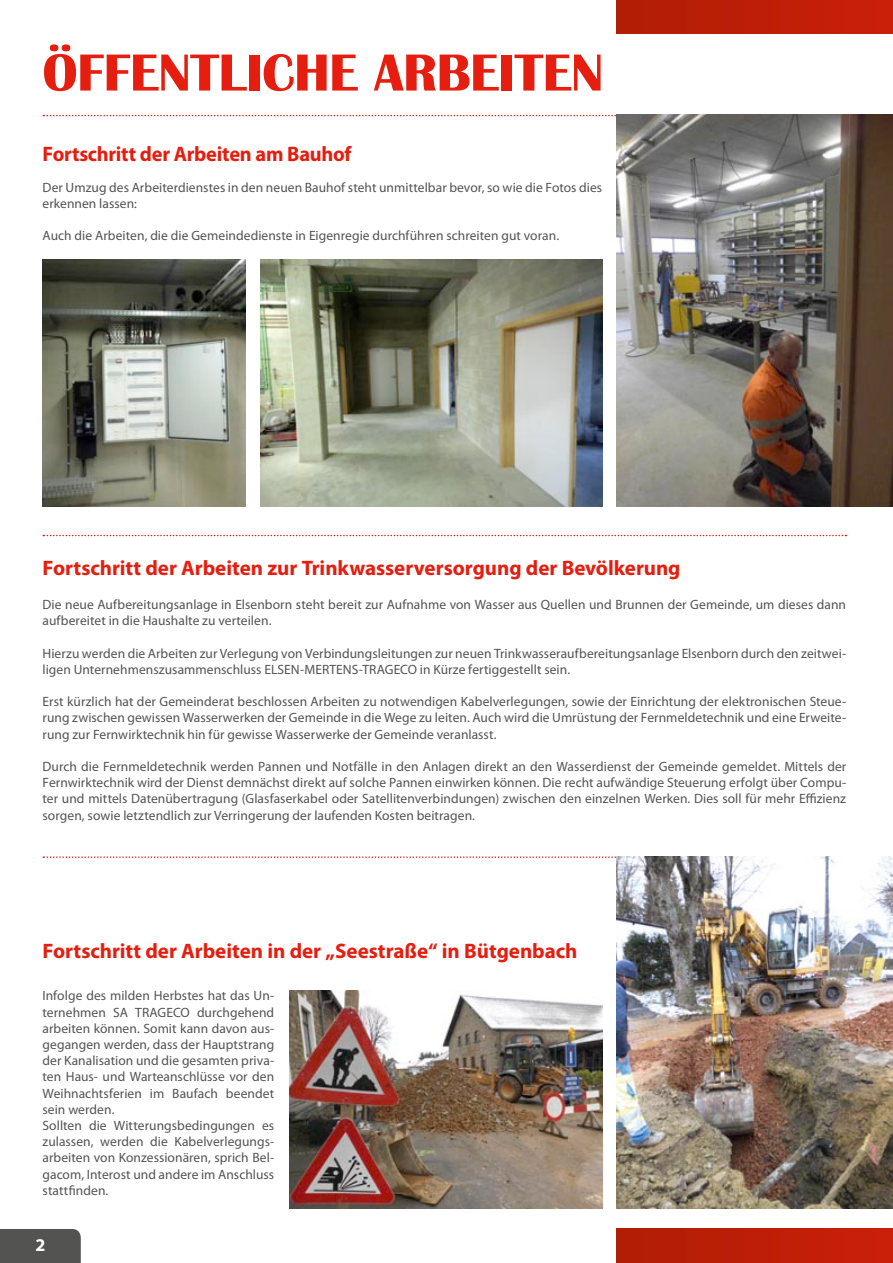
<style>
.page{position:relative;width:893px;height:1263px;background:#fff}
.page>*{position:absolute;margin:0;border:0;box-sizing:border-box;transform-origin:0 0}
.t1{font:700 54px "Britannic";letter-spacing:-.005em;color:#e51e0f}
.t2{font:700 21px "Myriad Pro";letter-spacing:-.005em;color:#e51e0f}
.t3{font:700 18px "Myriad Pro";color:#fff}
.t4{font:13.5px/16.2px "Myriad Pro";letter-spacing:.005em;color:#535352}
</style>
<div class="page">
<svg style="left:43px;top:115px;width:574px;height:1px"></svg>
<svg style="left:43px;top:535px;width:803px;height:1px"></svg>
<svg style="left:43px;top:856px;width:574px;height:2px"></svg>
<div style="left:0;top:1229px;width:81px;height:34px;background:#535352"></div>
<div style="left:617px;top:1229px;width:276px;height:34px;background:linear-gradient(to right,#b01e05,#cb1f09)"></div>
<div style="left:617px;top:0;width:276px;height:34px;background:linear-gradient(to right,#b01e05,#cb1f09)"></div>
<img style="left:43px;top:259px;width:203px;height:247px">
<img style="left:260px;top:259px;width:342px;height:247px">
<img style="left:289px;top:990px;width:313px;height:219px">
<img style="left:617px;top:856px;width:276px;height:353px">
<img style="left:617px;top:115px;width:276px;height:391px">
<h1 class="t1" style="left:43px;top:42px;width:64px">ÖFFENTL</h1>
<h1 class="t1" style="left:246px;top:42px;width:49px">ICHE</h1>
<h1 class="t1" style="left:374px;top:42px;width:171px">ARBEITEN</h1>
<h2 class="t2" style="left:43px;top:140px;width:311px">Fortschritt der Arbeiten am Bauhof</h2>
<p class="t4" style="left:43px;top:179px;width:561px">Der Umzug des Arbeiterdienstes in den neuen Bauhof steht unmittelbar bevor, so wie die Fotos dies erkennen lassen:</p>
<p class="t4" style="left:43px;top:227px;width:518px">Auch die Arbeiten, die die Gemeindedienste in Eigenregie durchführen schreiten gut voran.</p>
<h2 class="t2" style="left:43px;top:555px;width:640px">Fortschritt der Arbeiten zur Trinkwasserversorgung der Bevölkerung</h2>
<p class="t4" style="left:43px;top:596px;width:805px">Die neue Aufbereitungsanlage in Elsenborn steht bereit zur Aufnahme von Wasser aus Quellen und Brunnen der Gemeinde, um dieses dann aufbereitet in die Haushalte zu verteilen.</p>
<p class="t4" style="left:43px;top:645px;width:805px">Hierzu werden die Arbeiten zur Verlegung von Verbindungsleitungen zur neuen Trinkwasseraufbereitungsanlage Elsenborn durch den zeitwei&shy;ligen Unternehmenszusammenschluss ELSEN-MERTENS-TRAGECO in Kürze fertiggestellt sein.</p>
<p class="t4" style="left:43px;top:693px;width:805px;text-align:justify">Erst kürzlich hat der Gemeinderat beschlossen Arbeiten zu notwendigen Kabelverlegungen, sowie der Einrichtung der elektronischen Steue&shy;rung zwischen gewissen Wasserwerken der Gemeinde in die Wege zu leiten. Auch wird die Umrüstung der Fernmeldetechnik und eine Erweite&shy;rung zur Fernwirktechnik hin für gewisse Wasserwerke der Gemeinde veranlasst.</p>
<p class="t4" style="left:43px;top:758px;width:805px;text-align:justify">Durch die Fernmeldetechnik werden Pannen und Notfälle in den Anlagen direkt an den Wasserdienst der Gemeinde gemeldet. Mittels der Fernwirktechnik wird der Dienst demnächst direkt auf solche Pannen einwirken können. Die recht aufwändige Steuerung erfolgt über Compu&shy;ter und mittels Datenübertragung (Glasfaserkabel oder Satellitenverbindungen) zwischen den einzelnen Werken. Dies soll für mehr Effizienz sorgen, sowie letztendlich zur Verringerung der laufenden Kosten beitragen.</p>
<h2 class="t2" style="left:43px;top:937px;width:537px">Fortschritt der Arbeiten in der „Seestraße“ in Bütgenbach</h2>
<p class="t4" style="left:43px;top:987px;width:233px">Infolge des milden Herbstes hat das Un&shy;ternehmen SA TRAGECO durchgehend arbeiten können. Somit kann davon aus&shy;gegangen werden, dass der Hauptstrang der Kanalisation und die gesamten priva&shy;ten Haus- und Warteanschlüsse vor den Weihnachtsferien im Baufach beendet sein werden.<br>Sollten die Witterungsbedingungen es zulassen, werden die Kabelverlegungs&shy;arbeiten von Konzessionären, sprich Bel&shy;gacom, Interost und andere im Anschluss stattfinden.</p>
<h3 class="t3" style="left:35px;top:1233px;width:11px">2</h3>
</div>
